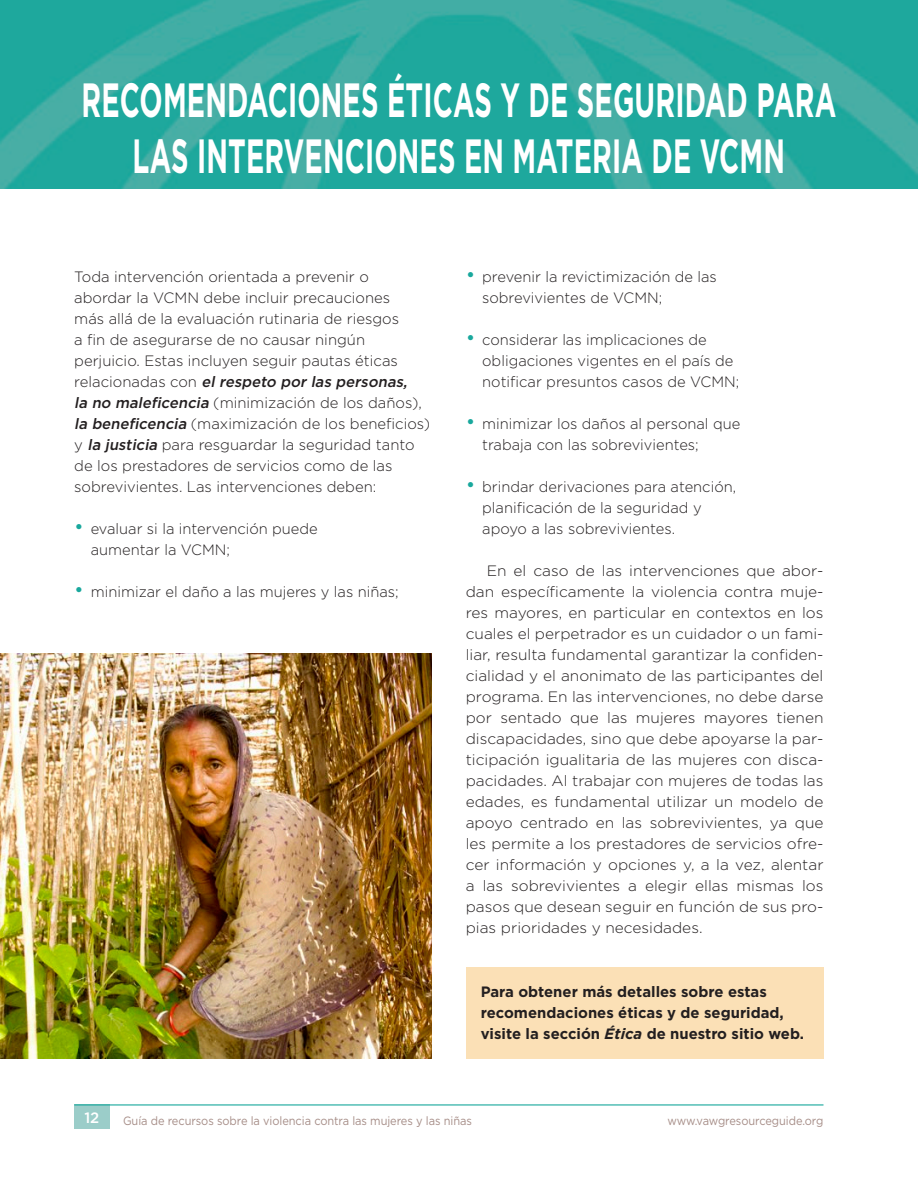
<style>
.page{position:relative;width:918px;height:1188px;background:#fff}
.page>*{position:absolute;margin:0;border:0;box-sizing:border-box;transform-origin:0 0}
.t1{font:700 48px/55.5px "Gotham";letter-spacing:.005em;color:#fff;text-align:center;scale:.57 1}
.t2{font:300 15px/21px "Gotham";color:#231f20}
.t3{font:700 15px/21px "Gotham";color:#231f20}
.t4{font:500 15px "Gotham";color:#fff}
.t5{font:12px "Gotham";letter-spacing:-.005em;color:#a68d87;scale:.92 1}
.s1{font-weight:500;font-style:italic}
.s2{font-size:21px;color:#19a89d}
.s3{font-style:italic}
</style>
<div class="page">
<img style="left:0;top:0;width:918px;height:189px">
<div style="left:74px;top:1105px;width:35px;height:24px;background:#9bcdc9"></div>
<hr style="left:74px;top:1104px;width:750px;height:2px;background:#19a89d">
<div style="left:466px;top:968px;width:358px;height:91px;background:#fbe0b6"></div>
<img style="left:0;top:653px;width:432px;height:406px">
<h1 class="t1" style="left:81px;top:72px;width:1326px">RECOMENDACIONES ÉTICAS Y DE SEGURIDAD PARA<br>LAS INTERVENCIONES EN MATERIA DE VCMN</h1>
<p class="t2" style="left:74px;top:266px;width:358px">Toda intervención orientada a prevenir o<br>abordar la VCMN debe incluir precauciones<br>más allá de la evaluación rutinaria de riesgos<br>a fin de asegurarse de no causar ningún perjuicio. Estas incluyen seguir pautas éticas<br>r e l a c i o n a d a s c o n <span class="s1">el respeto por las personas, la no maleficencia</span> (minimización de los daños), <span class="s1">la beneficencia</span> (maximización de los beneficios) y <span class="s1">la justicia</span> para resguardar la seguridad tanto de los prestadores de servicios como de las sobrevivientes. Las intervenciones deben:</p>
<p class="t2" style="left:91px;top:518px;width:229px;text-indent:-16px"><span class="s2">•</span> evaluar si la intervención puede aumentar la VCMN;</p>
<p class="t2" style="left:74px;top:581px;width:326px"><span class="s2">•</span> minimizar el daño a las mujeres y las niñas;</p>
<p class="t2" style="left:482px;top:266px;width:236px;text-indent:-16px"><span class="s2">•</span> prevenir la revictimización de las sobrevivientes de VCMN;</p>
<p class="t2" style="left:482px;top:329px;width:259px;text-indent:-16px"><span class="s2">•</span> considerar las implicaciones de obligaciones vigentes en el país de notificar presuntos casos de VCMN;</p>
<p class="t2" style="left:482px;top:413px;width:260px;text-indent:-16px"><span class="s2">•</span> minimizar los daños al personal que trabaja con las sobrevivientes;</p>
<p class="t2" style="left:482px;top:476px;width:255px;text-indent:-16px"><span class="s2">•</span> brindar derivaciones para atención, planificación de la seguridad y apoyo a las sobrevivientes.</p>
<p class="t2" style="left:466px;top:560px;width:359px;text-align:justify;text-indent:21px">En el caso de las intervenciones que abor&shy;dan específicamente la violencia contra muje&shy;res mayores, en particular en contextos en los cuales el perpetrador es un cuidador o un fami&shy;liar, resulta fundamental garantizar la confiden&shy;cialidad y el anonimato de las participantes del programa. En las intervenciones, no debe darse por sentado que las mujeres mayores tienen discapacidades, sino que debe apoyarse la par&shy;ticipación igualitaria de las mujeres con disca&shy;pacidades. Al trabajar con mujeres de todas las edades, es fundamental utilizar un modelo de apoyo centrado en las sobrevivientes, ya que les permite a los prestadores de servicios ofre&shy;cer información y opciones y, a la vez, alentar a las sobrevivientes a elegir ellas mismas los pasos que desean seguir en función de sus pro&shy;pias prioridades y necesidades.</p>
<p class="t3" style="left:481px;top:982px;width:325px">Para obtener más detalles sobre estas recomendaciones éticas y de seguridad, visite la sección <span class="s3">Ética</span> de nuestro sitio web.</p>
<p class="t4" style="left:84px;top:1108px;width:16px">12</p>
<p class="t5" style="left:123px;top:1113px;width:381px">Guía de recursos sobre la violencia contra las mujeres y las niñas</p>
<p class="t5" style="left:667px;top:1113px;width:171px">www.vawgresourceguide.org</p>
</div>
